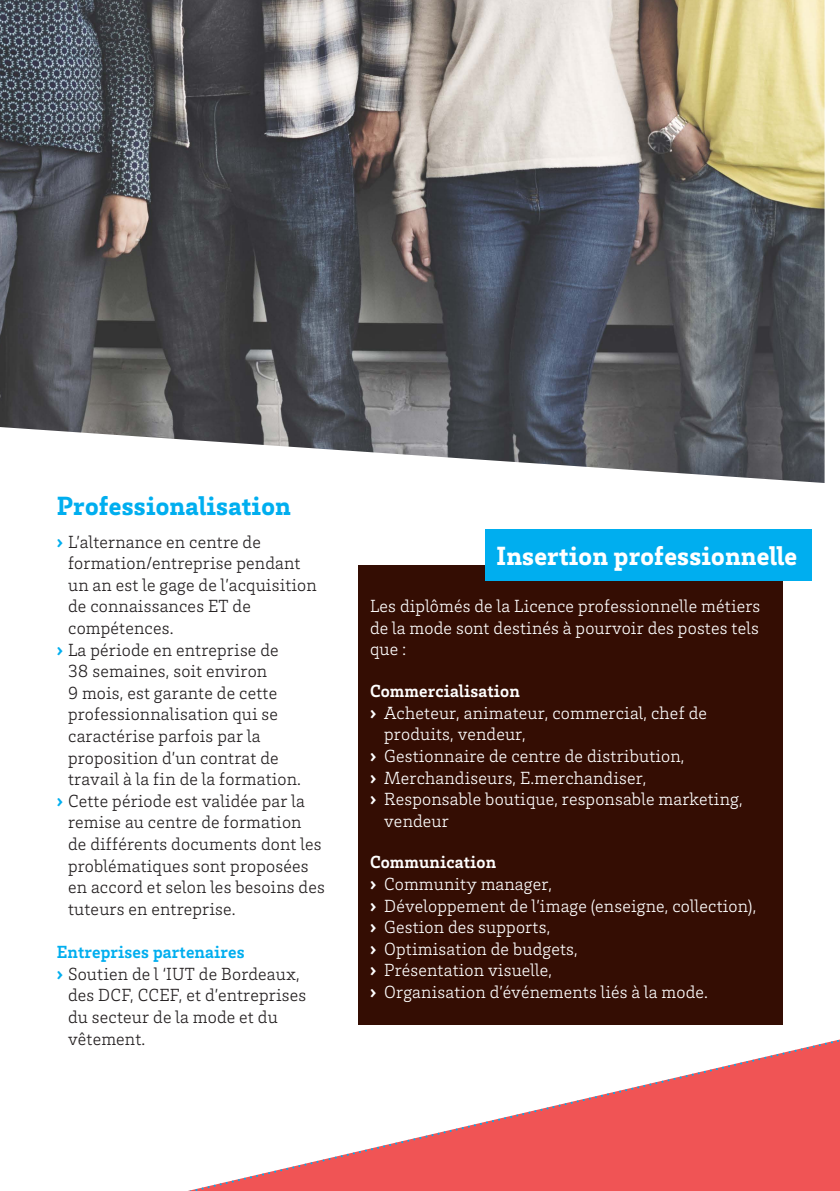
<style>
.page{position:relative;width:840px;height:1191px;background:#fff}
.page>*{position:absolute;margin:0;border:0;box-sizing:border-box;transform-origin:0 0}
._01_Titre_Blanc_13_5{font:900 27px "Brix Slab";letter-spacing:.01em;color:#fff}
.LPRO_p2_Titre_Bleu_1{font:900 27px "Brix Slab";letter-spacing:.01em;color:#00aeef}
.t1{font:300 18px/21.6px "Brix Slab";letter-spacing:.01em;color:#231f20}
.TEXTE_Encadré_Blanc{font:300 18px/21.6px "Brix Slab";letter-spacing:.01em;color:#fff}
._03_Sous_Titre_Blanc{font:700 18px "Brix Slab";letter-spacing:.01em;color:#fff}
._03_Sous_Titre_Bleu{font:700 18px "Brix Slab";letter-spacing:.01em;color:#00aeef}
.s1{font-weight:900;color:#00aeef}
.s2{font-weight:900}
</style>
<div class="page">
<div style="left:358px;top:565px;width:424px;height:459px;background:#340d03"></div>
<div style="left:485px;top:529px;width:326px;height:51px;background:#00aeef"></div>
<img style="left:0;top:0;width:824px;height:483px">
<svg style="left:188px;top:1039px;width:651px;height:152px"></svg>
<p class="LPRO_p2_Titre_Bleu_1" style="left:57px;top:487px;width:235px">Professionalisation</p>
<p class="t1" style="left:68px;top:530px;width:250px;text-indent:-11px"><span class="s1">›</span> L’alternance en centre de formation/entreprise pendant un an est le gage de l’acquisition de connaissances ET de compétences.</p>
<p class="t1" style="left:68px;top:638px;width:234px;text-indent:-11px"><span class="s1">›</span> La période en entreprise de<br>38 semaines, soit environ<br>9 mois, est garante de cette professionnalisation qui se caractérise parfois par la proposition d’un contrat de travail à la fin de la formation.</p>
<p class="t1" style="left:68px;top:789px;width:258px;text-indent:-11px"><span class="s1">›</span> Cette période est validée par la remise au centre de formation<br>de différents documents dont les problématiques sont proposées en accord et selon les besoins des tuteurs en entreprise.</p>
<p class="_03_Sous_Titre_Bleu" style="left:57px;top:940px;width:189px">Entreprises partenaires</p>
<p class="t1" style="left:68px;top:962px;width:239px;text-indent:-11px"><span class="s1">›</span> Soutien de l ‘IUT de Bordeaux, des DCF, CCEF, et d’entreprises du secteur de la mode et du vêtement.</p>
<p class="_01_Titre_Blanc_13_5" style="left:496px;top:538px;width:302px">Insertion professionnelle</p>
<p class="TEXTE_Encadré_Blanc" style="left:370px;top:594px;width:391px;text-align:justify">Les diplômés de la Licence professionnelle métiers de la mode sont destinés à pourvoir des postes tels que :</p>
<p class="_03_Sous_Titre_Blanc" style="left:370px;top:679px;width:151px">Commercialisation</p>
<p class="TEXTE_Encadré_Blanc" style="left:384px;top:701px;width:324px;text-indent:-14px"><span class="s2">›</span> Acheteur, animateur, commercial, chef de produits, vendeur,</p>
<p class="TEXTE_Encadré_Blanc" style="left:370px;top:744px;width:316px"><span class="s2">›</span> Gestionnaire de centre de distribution,</p>
<p class="TEXTE_Encadré_Blanc" style="left:370px;top:766px;width:278px"><span class="s2">›</span> Merchandiseurs, E.merchandiser,</p>
<p class="TEXTE_Encadré_Blanc" style="left:384px;top:787px;width:360px;text-indent:-14px"><span class="s2">›</span> Responsable boutique, responsable marketing, vendeur</p>
<p class="_03_Sous_Titre_Blanc" style="left:370px;top:850px;width:127px">Communication</p>
<p class="TEXTE_Encadré_Blanc" style="left:370px;top:872px;width:183px"><span class="s2">›</span> Community manager,</p>
<p class="TEXTE_Encadré_Blanc" style="left:370px;top:894px;width:387px"><span class="s2">›</span> Développement de l’image (enseigne, collection),</p>
<p class="TEXTE_Encadré_Blanc" style="left:370px;top:915px;width:181px"><span class="s2">›</span> Gestion des supports,</p>
<p class="TEXTE_Encadré_Blanc" style="left:370px;top:937px;width:209px"><span class="s2">›</span> Optimisation de budgets,</p>
<p class="TEXTE_Encadré_Blanc" style="left:370px;top:958px;width:183px"><span class="s2">›</span> Présentation visuelle,</p>
<p class="TEXTE_Encadré_Blanc" style="left:370px;top:980px;width:339px"><span class="s2">›</span> Organisation d’événements liés à la mode.</p>
</div>
